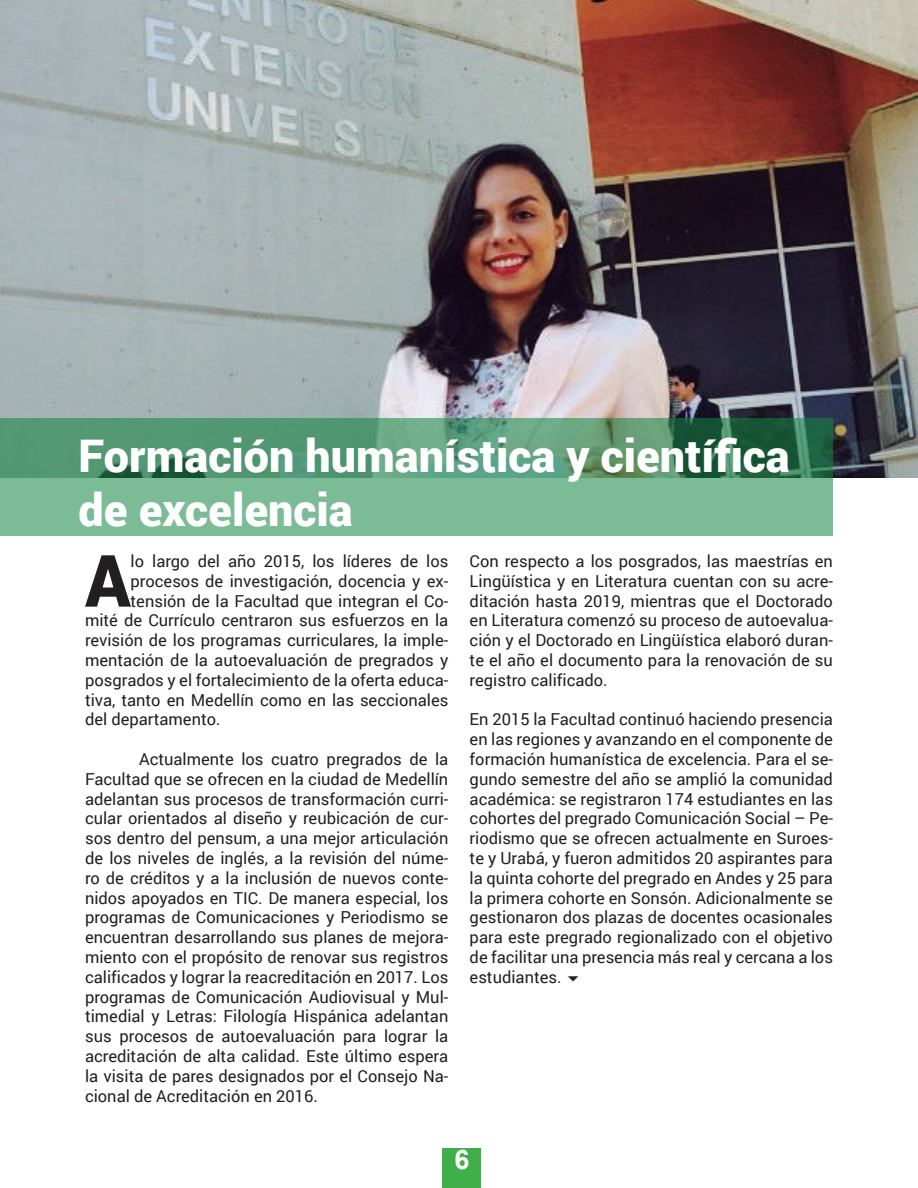
<style>
.page{position:relative;width:918px;height:1188px;background:#fff}
.page>*{position:absolute;margin:0;border:0;box-sizing:border-box;transform-origin:0 0}
.t1{font:900 72.15px "Roboto";color:#231f20}
.t2{font:900 45px/54px "Roboto";color:#fff}
.t3{font:700 27px "Arial";color:#fff}
.t4{font:16.5px/19.8px "Roboto";color:#231f20;text-align:justify}
</style>
<div class="page">
<div style="left:443px;top:1149px;width:38px;height:39px;background:#40ae49"></div>
<img style="left:0;top:0;width:918px;height:477px">
<svg style="left:0;top:418px;width:833px;height:118px;background:#63a47f"></svg>
<h2 class="t2" style="left:78px;top:428px;width:713px">Formación humanística y científica de excelencia</h2>
<h1 class="t1" style="left:85px;top:530px;width:47px">A</h1>
<p class="t4" style="left:131px;top:551px;width:319px">lo largo del año 2015, los líderes de los</p>
<p class="t4" style="left:131px;top:570px;width:319px">procesos de investigación, docencia y ex-</p>
<p class="t4" style="left:131px;top:590px;width:319px">tensión de la Facultad que integran el Co-</p>
<p class="t4" style="left:85px;top:610px;width:365px">mité de Currículo centraron sus esfuerzos en la</p>
<p class="t4" style="left:85px;top:630px;width:365px">revisión de los programas curriculares, la imple-</p>
<p class="t4" style="left:85px;top:650px;width:365px">mentación de la autoevaluación de pregrados y</p>
<p class="t4" style="left:85px;top:669px;width:365px">posgrados y el fortalecimiento de la oferta educa-</p>
<p class="t4" style="left:85px;top:689px;width:365px">tiva, tanto en Medellín como en las seccionales</p>
<p class="t4" style="left:85px;top:709px;width:137px">del departamento.</p>
<p class="t4" style="left:85px;top:749px;width:365px;text-indent:54px">Actualmente los cuatro pregrados de la Facultad que se ofrecen en la ciudad de Medellín adelantan sus procesos de transformación curri&shy;cular orientados al diseño y reubicación de cur&shy;sos dentro del pensum, a una mejor articulación de los niveles de inglés, a la revisión del núme&shy;ro de créditos y a la inclusión de nuevos conte&shy;nidos apoyados en TIC. De manera especial, los programas de Comunicaciones y Periodismo se encuentran desarrollando sus planes de mejora&shy;miento con el propósito de renovar sus registros calificados y lograr la reacreditación en 2017. Los programas de Comunicación Audiovisual y Mul&shy;timedial y Letras: Filología Hispánica adelantan sus procesos de autoevaluación para lograr la acreditación de alta calidad. Este último espera la visita de pares designados por el Consejo Na&shy;cional de Acreditación en 2016.</p>
<p class="t4" style="left:470px;top:551px;width:365px">Con respecto a los posgrados, las maestrías en Lingüística y en Literatura cuentan con su acre&shy;ditación hasta 2019, mientras que el Doctorado en Literatura comenzó su proceso de autoevalua&shy;ción y el Doctorado en Lingüística elaboró duran&shy;te el año el documento para la renovación de su registro calificado.</p>
<p class="t4" style="left:470px;top:709px;width:365px">En 2015 la Facultad continuó haciendo presencia en las regiones y avanzando en el componente de formación humanística de excelencia. Para el se&shy;gundo semestre del año se amplió la comunidad académica: se registraron 174 estudiantes en las cohortes del pregrado Comunicación Social – Pe&shy;riodismo que se ofrecen actualmente en Suroes&shy;te y Urabá, y fueron admitidos 20 aspirantes para la quinta cohorte del pregrado en Andes y 25 para la primera cohorte en Sonsón. Adicionalmente se gestionaron dos plazas de docentes ocasionales para este pregrado regionalizado con el objetivo de facilitar una presencia más real y cercana a los estudiantes.</p>
<h3 class="t3" style="left:454px;top:1141px;width:17px">6</h3>
</div>
